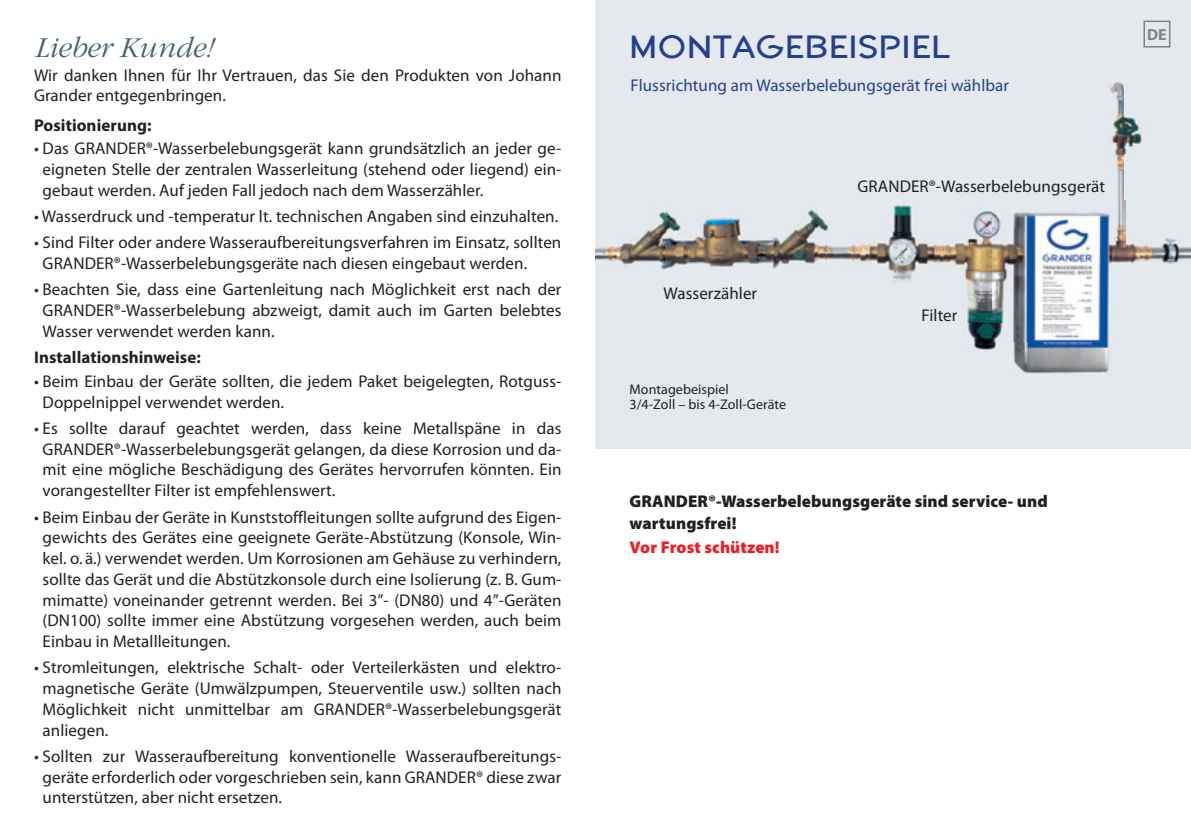
<style>
.page{position:relative;width:1191px;height:840px;background:#fff}
.page>*{position:absolute;margin:0;border:0;box-sizing:border-box;transform-origin:0 0}
.t1{font:32px "Grander";color:#253f8e}
.t2{font:italic 300 30px "Garamond";color:#46616e}
.t3{font:17px/20.8px "Myriad Pro";letter-spacing:.005em;color:#231f20;text-align:justify}
.t4{font:900 17px/22px "Myriad Pro";letter-spacing:.005em;color:#231f20}
.t5{font:17px "Myriad Pro";letter-spacing:.005em;color:#253f8e}
.t6{font:700 17px "Myriad Pro";letter-spacing:.005em;color:#231f20}
.t7{font:900 17px "Myriad Pro";letter-spacing:.005em;color:#ee1d23}
.t8{font:700 16px "Myriad Pro";color:#808285}
.t9{font:14px/15px "Myriad Pro";letter-spacing:.005em;color:#231f20}
</style>
<div class="page">
<div style="left:595px;top:0;width:596px;height:448px;background:#e4e9ed"></div>
<img style="left:595px;top:82px;width:596px;height:292px">
<div style="left:1143px;top:21px;width:27px;height:26px;border:2px solid #808285"></div>
<h2 class="t2" style="left:34px;top:32px;width:180px">Lieber Kunde!</h2>
<p class="t3" style="left:34px;top:65px;width:529px">Wir danken Ihnen für Ihr Vertrauen, das Sie den Produkten von Johann<br>Grander entgegenbringen.</p>
<p class="t6" style="left:34px;top:114px;width:119px">Positionierung:</p>
<p class="t3" style="left:43px;top:138px;width:520px;text-indent:-9px">• Das GRANDER®-Wasserbelebungsgerät kann grundsätzlich an jeder ge&shy;eigneten Stelle der zentralen Wasserleitung (stehend oder liegend) ein&shy;gebaut werden. Auf jeden Fall jedoch nach dem Wasserzähler.</p>
<p class="t3" style="left:34px;top:206px;width:526px">• Wasserdruck und -temperatur lt. technischen Angaben sind einzuhalten.</p>
<p class="t3" style="left:43px;top:232px;width:520px;text-indent:-9px">• Sind Filter oder andere Wasseraufbereitungsverfahren im Einsatz, sollten<br>GRANDER®-Wasserbelebungsgeräte nach diesen eingebaut werden.</p>
<p class="t3" style="left:43px;top:279px;width:520px;text-indent:-9px">• Beachten Sie, dass eine Gartenleitung nach Möglichkeit erst nach der GRANDER®-Wasserbelebung abzweigt, damit auch im Garten belebtes Wasser verwendet werden kann.</p>
<p class="t6" style="left:34px;top:346px;width:168px">Installationshinweise:</p>
<p class="t3" style="left:43px;top:371px;width:520px;text-indent:-9px">• Beim Einbau der Geräte sollten, die jedem Paket beigelegten, Rotguss-<br>Doppelnippel verwendet werden.</p>
<p class="t3" style="left:43px;top:418px;width:520px;text-indent:-9px">• Es sollte darauf geachtet werden, dass keine Metallspäne in das GRANDER®-Wasserbelebungsgerät gelangen, da diese Korrosion und da&shy;mit eine mögliche Beschädigung des Gerätes hervorrufen könnten. Ein vorangestellter Filter ist empfehlenswert.</p>
<p class="t3" style="left:43px;top:506px;width:520px;text-indent:-9px">• Beim Einbau der Geräte in Kunststoffleitungen sollte aufgrund des Eigen&shy;gewichts des Gerätes eine geeignete Geräte-Abstützung (Konsole, Win&shy;kel. o. ä.) verwendet werden. Um Korrosionen am Gehäuse zu verhindern, sollte das Gerät und die Abstützkonsole durch eine Isolierung (z. B. Gum&shy;mimatte) voneinander getrennt werden. Bei 3”- (DN80) und 4”-Geräten (DN100) sollte immer eine Abstützung vorgesehen werden, auch beim Einbau in Metallleitungen.</p>
<p class="t3" style="left:43px;top:657px;width:520px;text-indent:-9px">• Stromleitungen, elektrische Schalt- oder Verteilerkästen und elektro&shy;magnetische Geräte (Umwälzpumpen, Steuerventile usw.) sollten nach Möglichkeit nicht unmittelbar am GRANDER®-Wasserbelebungsgerät anliegen.</p>
<p class="t3" style="left:43px;top:745px;width:520px;text-indent:-9px">• Sollten zur Wasseraufbereitung konventionelle Wasseraufbereitungs&shy;geräte erforderlich oder vorgeschrieben sein, kann GRANDER® diese zwar unterstützen, aber nicht ersetzen.</p>
<h1 class="t1" style="left:629px;top:28px;width:323px">MONTAGEBEISPIEL</h1>
<p class="t5" style="left:630px;top:76px;width:380px">Flussrichtung am Wasserbelebungsgerät frei wählbar</p>
<p class="t3" style="left:663px;top:283px;width:95px">Wasserzähler</p>
<p class="t9" style="left:629px;top:381px;width:158px">Montagebeispiel<br>3/4-Zoll – bis 4-Zoll-Geräte</p>
<p class="t3" style="left:857px;top:176px;width:249px">GRANDER®-Wasserbelebungsgerät</p>
<p class="t3" style="left:921px;top:305px;width:37px">Filter</p>
<p class="t4" style="left:629px;top:489px;width:420px">GRANDER®-Wasserbelebungsgeräte sind service- und wartungsfrei!</p>
<p class="t7" style="left:629px;top:536px;width:152px">Vor Frost schützen!</p>
<p class="t8" style="left:1147px;top:24px;width:21px">DE</p>
</div>
